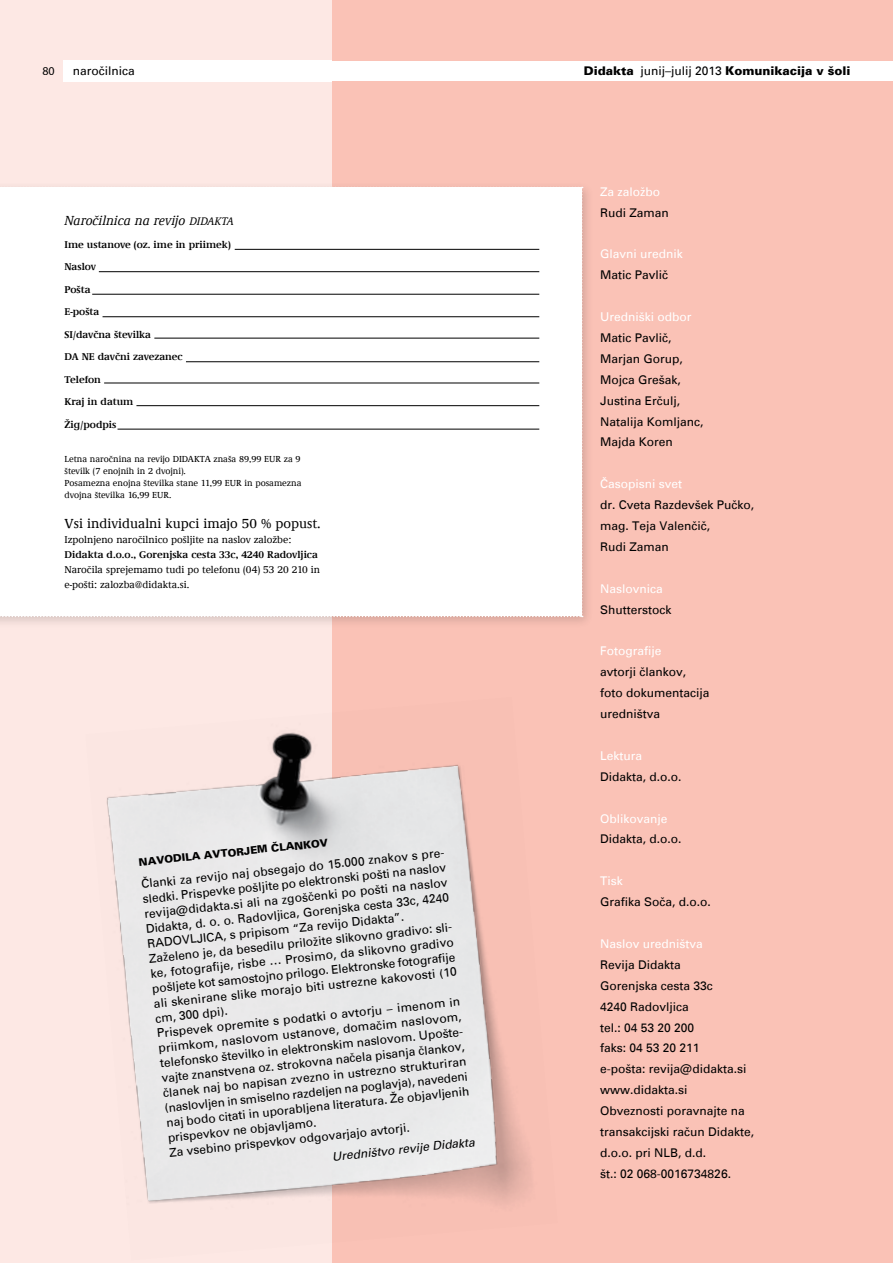
<style>
.page{position:relative;width:893px;height:1263px;background:#fde8e4}
.page>*{position:absolute;margin:0;border:0;box-sizing:border-box;transform-origin:0 0}
.t1{font:500 13.5px "Demos LT";color:#000}
.t2{font:italic 500 13.5px "Demos LT";color:#000}
.t3{font:12px/20.9px "Univers";color:#000}
.t4{font:12px/20.9px "Univers";color:#fff}
.t5{font:900 12px "Univers";color:#000}
.t6{font:italic 700 12px "Univers";color:#000}
.t7{font:12px "Myriad Pro";color:#000}
.t8{font:900 10.5px "Univers";color:#000}
.t9{font:500 10.2px/15px "Demos LT";color:#000}
.t10{font:600 10.2px "Demos LT";color:#000}
.t11{font:500 9px/12px "Demos LT";color:#000}
.s1{font-weight:400}
.s2{font-size:11.25px}
.s3{font-weight:600}
.s4{color:#000}
.s5{color:#fff}
</style>
<div class="page">
<div style="left:64px;top:60px;width:829px;height:21px;background:#fff"></div>
<div style="left:332px;top:81px;width:561px;height:1182px;background:#fac2b6"></div>
<div style="left:332px;top:0;width:561px;height:60px;background:#fac2b6"></div>
<img style="left:106px;top:732px;width:426px;height:473px">
<div style="left:0;top:181px;width:594px;height:448px;background:#000;opacity:.15"></div>
<div style="left:0;top:187px;width:583px;height:430px;background:#fff"></div>
<hr style="left:235px;top:249px;width:304px;height:1px;background:#000">
<hr style="left:99px;top:271px;width:440px;height:1px;background:#000">
<hr style="left:92px;top:294px;width:447px;height:1px;background:#000">
<hr style="left:103px;top:316px;width:436px;height:1px;background:#000">
<hr style="left:154px;top:338px;width:385px;height:1px;background:#000">
<hr style="left:186px;top:361px;width:353px;height:1px;background:#000">
<hr style="left:104px;top:383px;width:435px;height:1px;background:#000">
<hr style="left:136px;top:405px;width:403px;height:1px;background:#000">
<hr style="left:118px;top:429px;width:421px;height:1px;background:#000">
<p class="t3" style="left:73px;top:60px;width:64px">naročilnica</p>
<p class="t7" style="left:42px;top:63px;width:14px">80</p>
<p class="t5" style="left:584px;top:63px;width:268px">Didakta <span class="s1">junij∑julij 2013</span> Komunikacija v šoli</p>
<p class="t2" style="left:65px;top:214px;width:171px">Naročilnica na revijo <span class="s2">DIDAKTA</span></p>
<p class="t10" style="left:65px;top:239px;width:168px">Ime ustanove (oz. ime in priimek)</p>
<p class="t10" style="left:65px;top:261px;width:33px">Naslov</p>
<p class="t10" style="left:65px;top:284px;width:28px">Pošta</p>
<p class="t10" style="left:65px;top:306px;width:36px">E-pošta</p>
<p class="t10" style="left:65px;top:329px;width:88px">SI/davčna številka</p>
<p class="t10" style="left:65px;top:351px;width:120px">DA NE davčni zavezanec</p>
<p class="t10" style="left:65px;top:374px;width:38px">Telefon</p>
<p class="t10" style="left:65px;top:396px;width:70px">Kraj in datum</p>
<p class="t10" style="left:65px;top:419px;width:53px">Žig/podpis</p>
<p class="t11" style="left:65px;top:454px;width:238px">Letna naročnina na revijo DIDAKTA znaša 89,99 EUR za 9 številk (7 enojnih in 2 dvojni).<br>Posamezna enojna številka stane 11,99 EUR in posamezna dvojna številka 16,99 EUR.</p>
<p class="t1" style="left:65px;top:517px;width:257px">Vsi individualni kupci imajo 50 % popust.</p>
<p class="t9" style="left:65px;top:533px;width:257px">Izpolnjeno naročilnico pošljite na naslov založbe:<br><span class="s3">Didakta d.o.o., Gorenjska cesta 33c, 4240 Radovljica </span>Naročila sprejemamo tudi po telefonu (04) 53 20 210 in e-pošti: zalozba@didakta.si.</p>
<p class="t8" style="left:138px;top:856px;width:192px;rotate:-6deg">Navodila avtorj em člankov</p>
<p class="t3" style="left:140px;top:877px;width:308px;line-height:15px;rotate:-6deg">Članki za revijo naj obsegajo do 15.000 znakov s pre&shy;sledki. Prispevke pošljite po elektronski pošti na naslov revija@didakta.si ali na zgoščenki po pošti na naslov Didakta, d. o. o. Radovljica, Gorenjska cesta 33c, 4240<br>RADOVLJICA, s pripisom “Za revijo Didakta”.<br>Zaželeno je, da besedilu priložite slikovno gradivo: sli&shy;ke, fotografije, risbe … Prosimo, da slikovno gradivo pošljete kot samostojno prilogo. Elektronske fotografije ali skenirane slike morajo biti ustrezne kakovosti (10 cm, 300 dpi).<br>Prispevek opremite s podatki o avtorju – imenom in priimkom, naslovom ustanove, domačim naslovom, telefonsko številko in elektronskim naslovom. Upošte&shy;vajte znanstvena oz. strokovna načela pisanja člankov, članek naj bo napisan zvezno in ustrezno strukturiran (naslovljen in smiselno razdeljen na poglavja), navedeni naj bodo citati in uporabljena literatura. Že objavljenih prispevkov ne objavljamo.<br>Za vsebino prispevkov odgovarjajo avtorji.</p>
<p class="t6" style="left:331px;top:1149px;width:145px;rotate:-6deg">Uredništvo revije Didakta</p>
<p class="t4" style="left:600px;top:181px;width:70px">Za založbo<br><span class="s4">Rudi Zaman</span></p>
<p class="t4" style="left:600px;top:244px;width:84px">Glavni urednik<br><span class="s4">Matic Pavlič</span></p>
<p class="t3" style="left:600px;top:306px;width:105px"><span class="s5">Uredniški odbor<br></span>Matic Pavlič,<br>Marjan Gorup,<br>Mojca Grešak,<br>Justina Erčulj,<br>Natalija Komljanc,<br>Majda Koren</p>
<p class="t3" style="left:600px;top:474px;width:156px"><span class="s5">Časopisni svet<br></span>dr. Cveta Razdevšek Pučko, mag. Teja Valenčič,<br>Rudi Zaman</p>
<p class="t3" style="left:600px;top:578px;width:73px"><span class="s5">Naslovnica<br></span>Shutterstock</p>
<p class="t3" style="left:600px;top:641px;width:111px"><span class="s5">Fotografije<br></span>avtorji člankov, foto dokumentacija uredništva</p>
<p class="t3" style="left:600px;top:745px;width:83px"><span class="s5">Lektura<br></span>Didakta, d.o.o.</p>
<p class="t3" style="left:600px;top:808px;width:83px"><span class="s5">Oblikovanje<br></span>Didakta, d.o.o.</p>
<p class="t3" style="left:600px;top:871px;width:112px"><span class="s5">Tisk<br></span>Grafika Soča, d.o.o.</p>
<p class="t3" style="left:600px;top:933px;width:156px"><span class="s5">Naslov uredništva<br></span>Revija Didakta<br>Gorenjska cesta 33c<br>4240 Radovljica<br>tel.: 04 53 20 200<br>faks: 04 53 20 211<br>e-pošta: revija@didakta.si www.didakta.si<br>Obveznosti poravnajte na transakcijski račun Didakte, d.o.o. pri NLB, d.d.<br>št.: 02 068-0016734826.</p>
</div>
